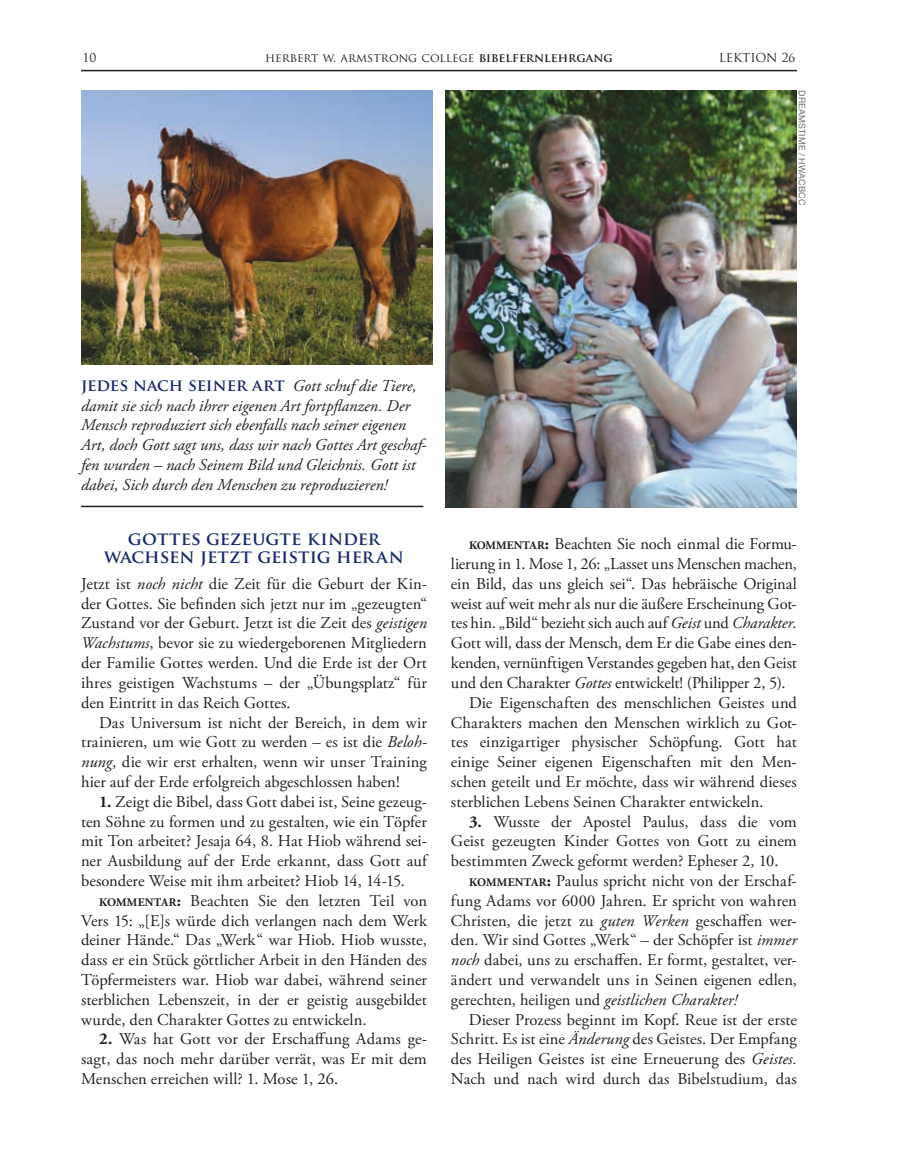
<style>
.page{position:relative;width:905px;height:1175px;background:#fff}
.page>*{position:absolute;margin:0;border:0;box-sizing:border-box;transform-origin:0 0}
.t1{font:700 18px/18.6px "Trajan Pro";letter-spacing:-.005em;color:#192b6d;text-align:center}
.t2{font:16.5px/19.8px "Adobe Garamond Pro";letter-spacing:.005em;color:#231f20;text-align:justify}
.t3{font:italic 16.5px/19.8px "Adobe Garamond Pro";color:#231f20}
.t4{font:16.5px "Adobe Garamond Pro";letter-spacing:-.015em;color:#231f20}
.t5{font:700 16.5px "Trajan Pro";letter-spacing:-.015em;color:#192b6d}
.t6{font:12px "Trajan Pro";color:#231f20}
.t7{font:9px "Helvetica Neue";letter-spacing:.02em;color:#6d6f71}
.s1{font-weight:700}
.s2{font-family:"Adobe Garamond Pro";font-weight:400;font-style:italic;color:#231f20}
.s3{font-style:italic}
.s4{font-weight:700;font-size:11.55px}
</style>
<div class="page">
<img style="left:81px;top:90px;width:351px;height:274px">
<img style="left:446px;top:90px;width:350px;height:417px">
<hr style="left:81px;top:506px;width:342px;height:1px;background:#231f20">
<hr style="left:81px;top:70px;width:715px;height:1px;background:#231f20">
<p class="t6" style="left:82px;top:50px;width:15px">10</p>
<p class="t6" style="left:265px;top:50px;width:349px">herbert w. armstrong college <span class="s1">BIBELFERNLEHRGANG</span></p>
<p class="t6" style="left:718px;top:50px;width:78px">LEKTION 26</p>
<p class="t7" style="left:807px;top:90px;width:117px;rotate:90deg">DREAMSTIME / HWACBCC</p>
<p class="t5" style="left:81px;top:374px;width:337px">JEDES NACH SEINER ART <span class="s2">Gott schuf die Tiere,</span></p>
<p class="t3" style="left:81px;top:396px;width:347px">damit sie sich nach ihrer eigenen Art fortpflanzen. Der Mensch reproduziert sich ebenfalls nach seiner eigenen Art, doch Gott sagt uns, dass wir nach Gottes Art geschaf&shy;fen wurden – nach Seinem Bild und Gleichnis. Gott ist dabei, Sich durch den Menschen zu reproduzieren!</p>
<p class="t1" style="left:104px;top:529px;width:300px">GOTTES GEZEUGTE KINDER<br>WACHSEN JETZT GEISTIG HERAN</p>
<p class="t2" style="left:81px;top:574px;width:347px">Jetzt ist <span class="s3">noch nicht</span> die Zeit für die Geburt der Kin&shy;der Gottes. Sie befinden sich jetzt nur im „gezeugten“ Zustand vor der Geburt. Jetzt ist die Zeit des <span class="s3">geistigen Wachstums</span>, bevor sie zu wiedergeborenen Mitgliedern der Familie Gottes werden. Und die Erde ist der Ort ihres geistigen Wachstums – der „Übungsplatz“ für den Eintritt in das Reich Gottes.</p>
<p class="t2" style="left:81px;top:713px;width:347px;text-indent:18px">Das Universum ist nicht der Bereich, in dem wir trainieren, um wie Gott zu werden – es ist die <span class="s3">Beloh&shy;nung</span>, die wir erst erhalten, wenn wir unser Training hier auf der Erde erfolgreich abgeschlossen haben!</p>
<p class="t2" style="left:81px;top:792px;width:349px;text-indent:18px"><span class="s1">1.</span> Zeigt die Bibel, dass Gott dabei ist, Seine gezeug&shy;ten Söhne zu formen und zu gestalten, wie ein Töpfer mit Ton arbeitet? Jesaja 64, 8. Hat Hiob während sei&shy;ner Ausbildung auf der Erde erkannt, dass Gott auf besondere Weise mit ihm arbeitet? Hiob 14, 14-15.</p>
<p class="t2" style="left:81px;top:891px;width:347px;text-indent:18px"><span class="s4">KOMMENTAR</span><span class="s1">:</span> Beachten Sie den letzten Teil von Vers 15: „[E]s würde dich verlangen nach dem Werk deiner Hände.“ Das „Werk“ war Hiob. Hiob wusste, dass er ein Stück göttlicher Arbeit in den Händen des Töpfermeisters war. Hiob war dabei, während seiner sterblichen Lebenszeit, in der er geistig ausgebildet wurde, den Charakter Gottes zu entwickeln.</p>
<p class="t2" style="left:81px;top:1029px;width:347px;text-indent:18px"><span class="s1">2.</span> Was hat Gott vor der Erschaffung Adams ge&shy;sagt, das noch mehr darüber verrät, was Er mit dem Menschen erreichen will? 1. Mose 1, 26.</p>
<p class="t2" style="left:469px;top:534px;width:329px"><span class="s4">KOMMENTAR</span><span class="s1">:</span> Beachten Sie noch einmal die Formu-</p>
<p class="t2" style="left:451px;top:554px;width:347px">lierung in 1. Mose 1, 26: „Lasset uns Menschen machen,</p>
<p class="t4" style="left:451px;top:573px;width:347px">ein Bild, das uns gleich sei“. Das hebräische Original</p>
<p class="t2" style="left:451px;top:594px;width:347px">weist auf weit mehr als nur die äußere Erscheinung Got-</p>
<p class="t2" style="left:451px;top:614px;width:347px">tes hin. „Bild“ bezieht sich auch auf <span class="s3">Geist</span> und <span class="s3">Charakter.</span></p>
<p class="t2" style="left:451px;top:633px;width:347px">Gott will, dass der Mensch, dem Er die Gabe eines den-</p>
<p class="t4" style="left:451px;top:653px;width:347px">kenden, vernünftigen Verstandes gegeben hat, den Geist</p>
<p class="t2" style="left:451px;top:673px;width:336px">und den Charakter <span class="s3">Gottes</span> entwickelt! (Philipper 2, 5).</p>
<p class="t2" style="left:469px;top:693px;width:329px">Die Eigenschaften des menschlichen Geistes und</p>
<p class="t2" style="left:451px;top:713px;width:347px">Charakters machen den Menschen wirklich zu Got-</p>
<p class="t2" style="left:451px;top:732px;width:347px">tes einzigartiger physischer Schöpfung. Gott hat</p>
<p class="t2" style="left:451px;top:752px;width:347px">einige Seiner eigenen Eigenschaften mit den Men-</p>
<p class="t2" style="left:451px;top:772px;width:347px">schen geteilt und Er möchte, dass wir während dieses</p>
<p class="t2" style="left:451px;top:792px;width:314px">sterblichen Lebens Seinen Charakter entwickeln.</p>
<p class="t2" style="left:451px;top:812px;width:347px;text-indent:18px"><span class="s1">3.</span> Wusste der Apostel Paulus, dass die vom Geist gezeugten Kinder Gottes von Gott zu einem bestimmten Zweck geformt werden? Epheser 2, 10.</p>
<p class="t2" style="left:451px;top:871px;width:347px;text-indent:18px"><span class="s4">KOMMENTAR</span><span class="s1">:</span> Paulus spricht nicht von der Erschaf&shy;fung Adams vor 6000 Jahren. Er spricht von wahren Christen, die jetzt zu <span class="s3">guten Werken</span> geschaffen wer&shy;den<span class="s3">.</span> Wir sind Gottes „Werk“ – der Schöpfer ist <span class="s3">immer noch</span> dabei, uns zu erschaffen. Er formt, gestaltet, ver&shy;ändert und verwandelt uns in Seinen eigenen edlen, gerechten, heiligen und <span class="s3">geistlichen Charakter!</span></p>
<p class="t2" style="left:451px;top:1010px;width:347px;text-indent:18px">Dieser Prozess beginnt im Kopf. Reue ist der erste Schritt. Es ist eine <span class="s3">Änderung</span> des Geistes. Der Empfang des Heiligen Geistes ist eine Erneuerung des <span class="s3">Geistes.<br></span>Nach und nach wird durch das Bibelstudium, das</p>
</div>
